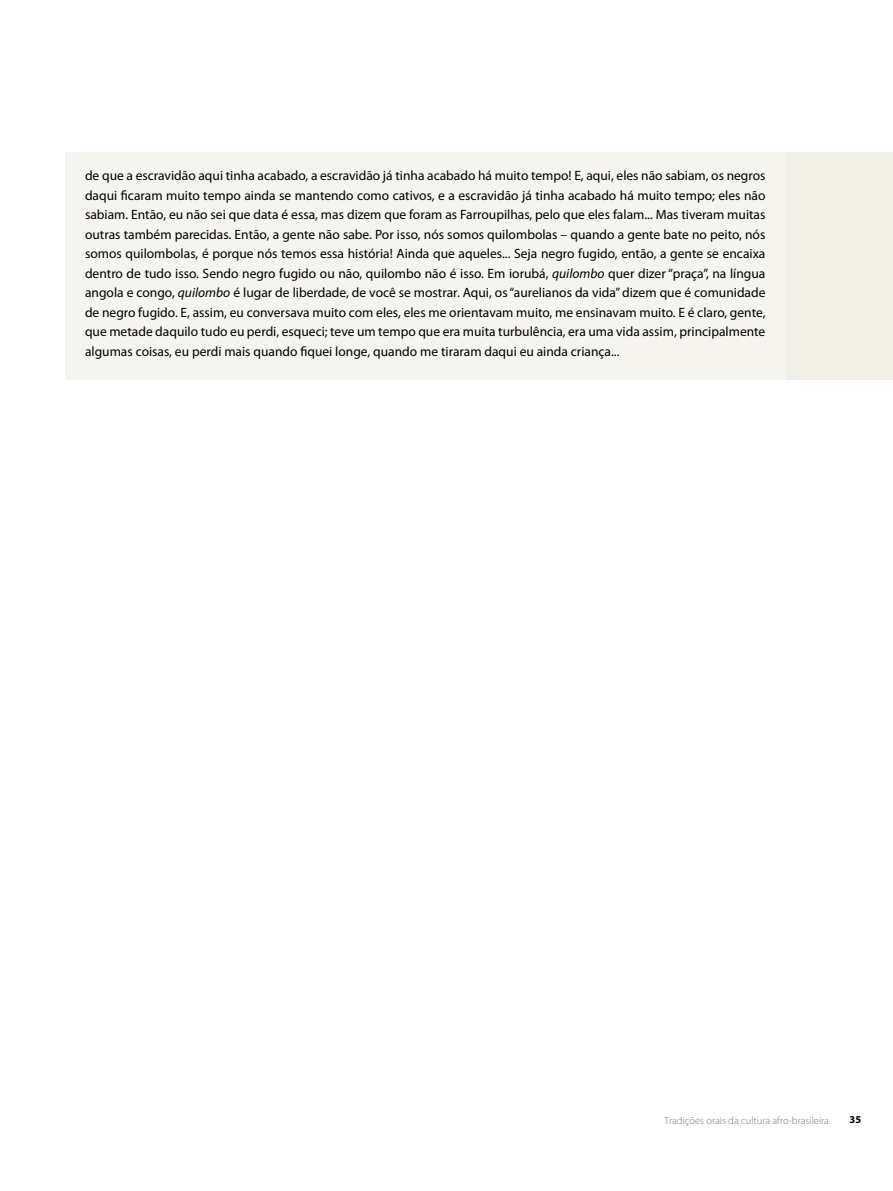
<style>
.page{position:relative;width:893px;height:1191px;background:#fff}
.page>*{position:absolute;margin:0;border:0;box-sizing:border-box;transform-origin:0 0}
.t1{font:13.5px/19.5px "Myriad Pro";color:#000;text-align:justify}
.t2{font:300 10.5px "Myriad Pro";color:#77787b}
.t3{font:700 10.5px "Myriad Pro";color:#000}
.s1{font-style:italic}
</style>
<div class="page">
<div style="left:65px;top:152px;width:722px;height:228px;background:#f6f4ef"></div>
<div style="left:787px;top:152px;width:106px;height:228px;background:#f1efe6"></div>
<p class="t1" style="left:85px;top:166px;width:682px">de que a escravidão aqui tinha acabado, a escravidão já tinha acabado há muito tempo! E, aqui, eles não sabiam, os negros daqui ficaram muito tempo ainda se mantendo como cativos, e a escravidão já tinha acabado há muito tempo; eles não sabiam. Então, eu não sei que data é essa, mas dizem que foram as Farroupilhas, pelo que eles falam... Mas tiveram muitas outras também parecidas. Então, a gente não sabe. Por isso, nós somos quilombolas – quando a gente bate no peito, nós somos quilombolas, é porque nós temos essa história! Ainda que aqueles... Seja negro fugido, então, a gente se encaixa dentro de tudo isso. Sendo negro fugido ou não, quilombo não é isso. Em iorubá, <span class="s1">quilombo</span> quer dizer “praça”, na língua angola e congo, <span class="s1">quilombo</span> é lugar de liberdade, de você se mostrar. Aqui, os “aurelianos da vida” dizem que é comunidade de negro fugido. E, assim, eu conversava muito com eles, eles me orientavam muito, me ensinavam muito. E é claro, gente, que metade daquilo tudo eu perdi, esqueci; teve um tempo que era muita turbulência, era uma vida assim, principalmente algumas coisas, eu perdi mais quando fiquei longe, quando me tiraram daqui eu ainda criança...</p>
<p class="t2" style="left:665px;top:1114px;width:166px">Tradições orais da cultura afro-brasileira</p>
<p class="t3" style="left:849px;top:1112px;width:13px">35</p>
</div>
